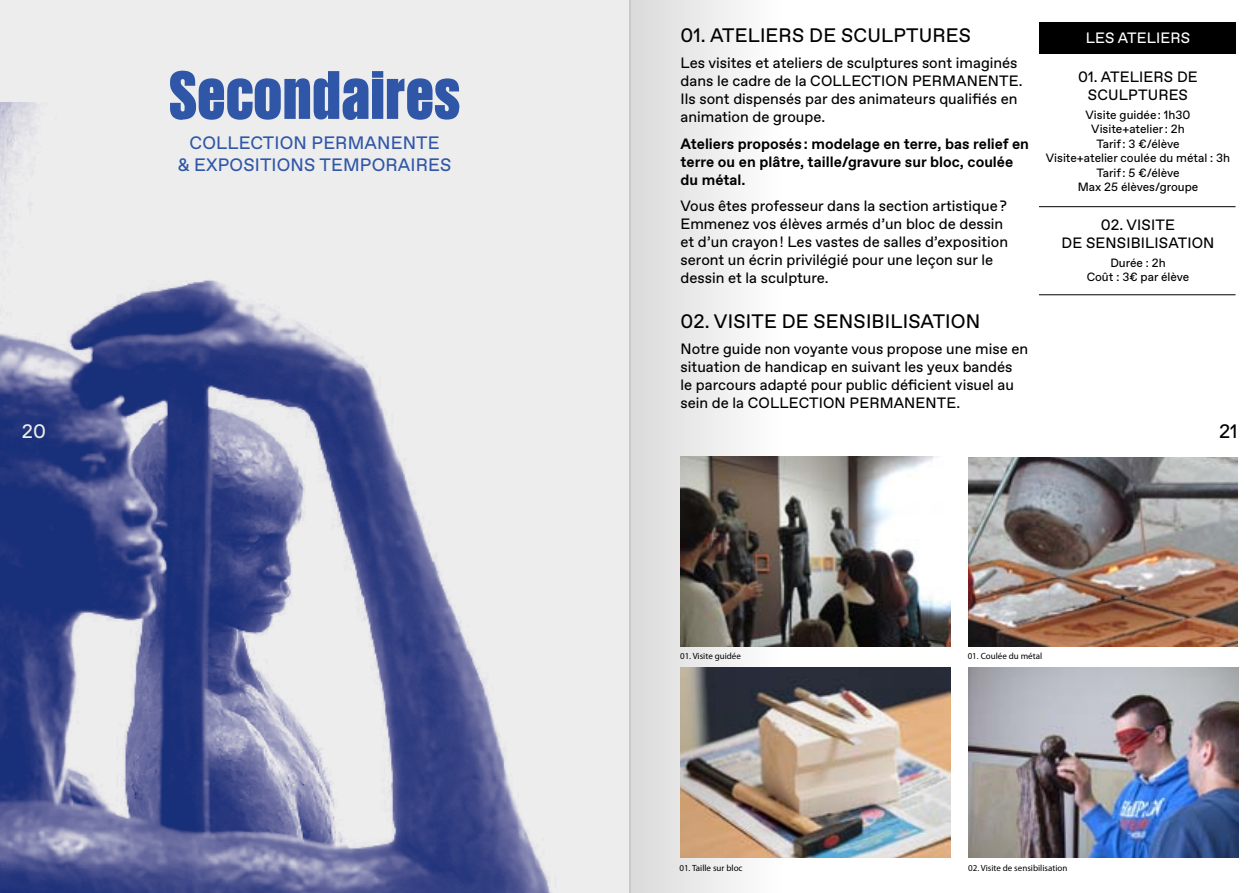
<style>
.page{position:relative;width:1259px;height:893px;background:#fff}
.page>*{position:absolute;margin:0;border:0;box-sizing:border-box;transform-origin:0 0}
.t1{font:70.5px "Giorgio Sans Black";letter-spacing:.02em;color:#3057a7}
.t2{font:19.5px "Favorit";letter-spacing:.01em;color:#000}
.t3{font:19.5px "Favorit";color:#ededee}
.t4{font:18px/21.6px "Favorit";letter-spacing:.01em;color:#3057a7;text-align:center}
.t5{font:15px/18px "Favorit";color:#000}
.t6{font:700 15px/18px "Favorit";color:#000}
.t7{font:15px "Favorit";letter-spacing:.01em;color:#fff}
.t8{font:12px/14.4px "Favorit";color:#000;text-align:center}
.t9{font:9px "Myriad Pro";color:#000}
</style>
<div class="page">
<div style="left:0;top:0;width:630px;height:893px;background:#ededee"></div>
<img style="left:0;top:103px;width:551px;height:790px">
<div style="left:1039px;top:23px;width:196px;height:31px;background:#000"></div>
<hr style="left:1039px;top:206px;width:196px;height:1px;background:#000">
<hr style="left:1039px;top:294px;width:196px;height:1px;background:#000">
<img style="left:783px;top:456px;width:167px;height:191px">
<img style="left:968px;top:457px;width:269px;height:190px">
<img style="left:783px;top:667px;width:167px;height:191px">
<img style="left:968px;top:667px;width:270px;height:191px">
<svg style="left:629px;top:0;width:154px;height:893px"></svg>
<h1 class="t1" style="left:169px;top:58px;width:292px">Secondaires</h1>
<p class="t4" style="left:178px;top:132px;width:273px">collecti on permanente<br>&amp; expositi ons temporai res</p>
<h2 class="t2" style="left:680px;top:22px;width:289px">01. ateli ers de sculptures</h2>
<p class="t5" style="left:680px;top:54px;width:343px">Les visites et ateliers de sculptures sont imaginés dans le cadre de la collecti on permanente.<br>Ils sont dispensés par des animateurs qualifiés en animation de groupe.</p>
<p class="t6" style="left:680px;top:134px;width:350px">Ateliers proposés : modelage en terre, bas relief en terre ou en plâtre, taille/gravure sur bloc, coulée du métal.</p>
<p class="t5" style="left:680px;top:197px;width:329px">Vous êtes professeur dans la section artistique ?<br>Emmenez vos élèves armés d’un bloc de dessin et d’un crayon ! Les vastes de salles d’exposition seront un écrin privilégié pour une leçon sur le dessin et la sculpture.</p>
<h2 class="t2" style="left:680px;top:308px;width:183px">02. visite de sensibi</h2>
<h2 class="t2" style="left:890px;top:308px;width:91px">lisati on</h2>
<p class="t5" style="left:680px;top:340px;width:349px">Notre guide non voyante vous propose une mise en situation de handicap en suivant les yeux bandés<br>le parcours adapté pour public déficient visuel au sein de la collecti on permanente.</p>
<p class="t7" style="left:1085px;top:28px;width:104px">Les ateli ers</p>
<p class="t5" style="left:1078px;top:68px;width:121px;text-align:center">01. ateli ers de sculptures</p>
<p class="t8" style="left:1046px;top:107px;width:186px">Visite guidée : 1h30<br>Visite+atelier : 2h<br>Tarif : 3 €/élève<br>Visite+atelier coulée du métal : 3h<br>Tarif : 5 €/élève<br>M ax 25 élèves/groupe</p>
<p class="t5" style="left:1061px;top:216px;width:115px;text-indent:39px">02. visite de sensibi</p>
<p class="t5" style="left:1145px;top:234px;width:71px">lisati on</p>
<p class="t8" style="left:1086px;top:255px;width:104px">Durée : 2h<br>Coût : 3€ par élève</p>
<h2 class="t3" style="left:22px;top:418px;width:26px">20</h2>
<h2 class="t2" style="left:1219px;top:418px;width:20px">21</h2>
<p class="t9" style="left:680px;top:650px;width:62px">01. Visite guidée</p>
<p class="t9" style="left:967px;top:650px;width:76px">01. Coulée du métal</p>
<p class="t9" style="left:679px;top:862px;width:65px">01. Taille sur bloc</p>
<p class="t9" style="left:968px;top:862px;width:101px">02. Visite de sensibilisation</p>
</div>
